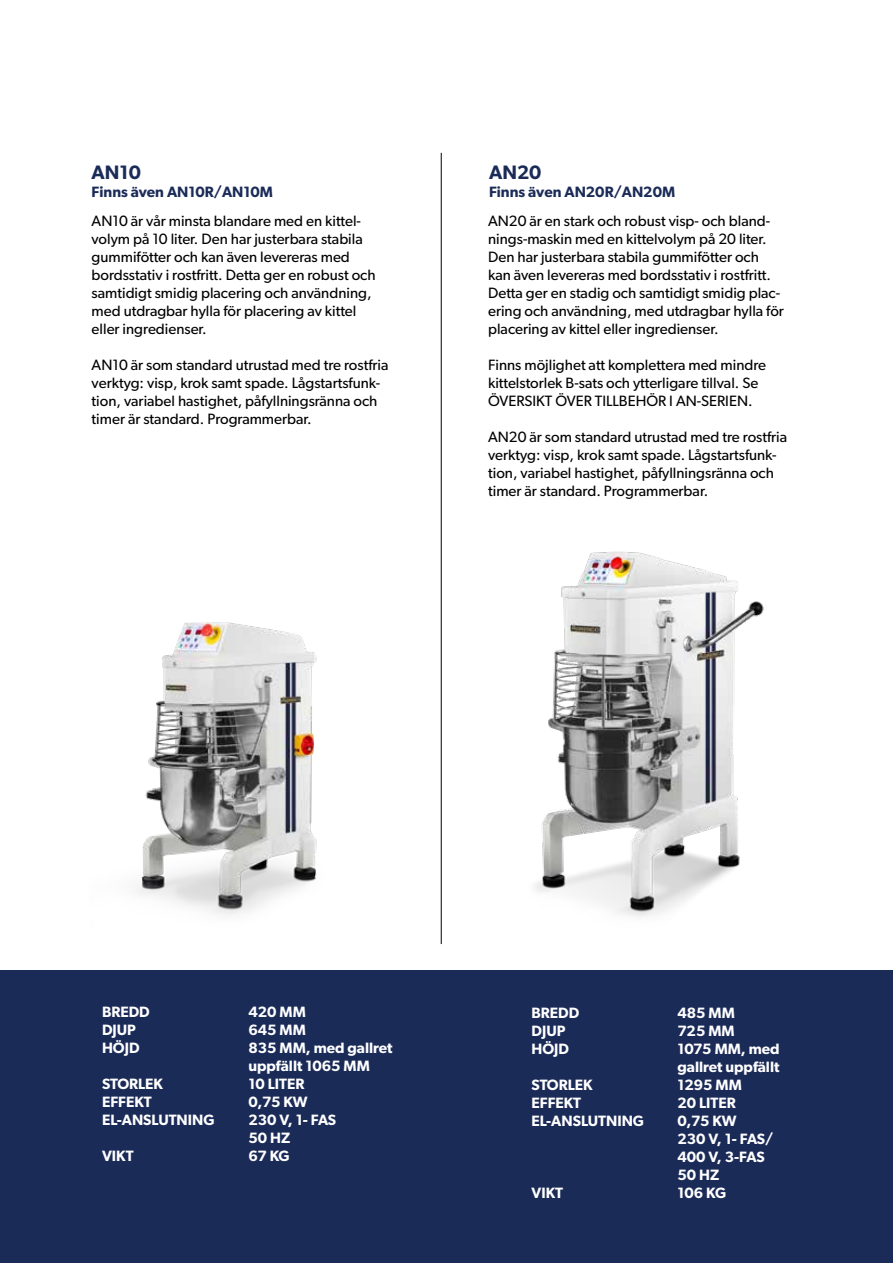
<style>
.page{position:relative;width:893px;height:1263px;background:#fff}
.page>*{position:absolute;margin:0;border:0;box-sizing:border-box;transform-origin:0 0}
.t1{font:600 19.5px "Gibson";color:#1b2b58}
.t2{font:15px/18px "Gibson";color:#000}
.t3{font:600 15px/18px "Gibson";color:#fff}
.t4{font:600 15px "Gibson";color:#1b2b58}
</style>
<div class="page">
<div style="left:0;top:971px;width:893px;height:292px;background:#1b2b58"></div>
<img style="left:136px;top:622px;width:181px;height:293px">
<img style="left:535px;top:551px;width:229px;height:366px">
<hr style="left:441px;top:153px;width:1px;height:791px;background:#000">
<h1 class="t1" style="left:92px;top:161px;width:51px">AN10</h1>
<p class="t4" style="left:92px;top:183px;width:183px">Finns även AN10R/AN10M</p>
<p class="t2" style="left:92px;top:212px;width:285px">AN10 är vår minsta blandare med en kittel&shy;volym på 10 liter. Den har justerbara stabila gummifötter och kan även levereras med bordsstativ i rostfritt. Detta ger en robust och samtidigt smidig placering och användning, med utdragbar hylla för placering av kittel eller ingredienser.</p>
<p class="t2" style="left:92px;top:356px;width:298px">AN10 är som standard utrustad med tre rostfria verktyg: visp, krok samt spade. Lågstartsfunk&shy;tion, variabel hastighet, påfyllningsränna och timer är standard. Programmerbar.</p>
<h1 class="t1" style="left:489px;top:161px;width:54px">AN20</h1>
<p class="t4" style="left:489px;top:183px;width:188px">Finns även AN20R/AN20M</p>
<p class="t2" style="left:488px;top:212px;width:297px">AN20 är en stark och robust visp- och bland&shy;nings-maskin med en kittelvolym på 20 liter.<br>Den har justerbara stabila gummifötter och kan även levereras med bordsstativ i rostfritt.<br>Detta ger en stadig och samtidigt smidig plac&shy;ering och användning, med utdragbar hylla för placering av kittel eller ingredienser.</p>
<p class="t2" style="left:488px;top:356px;width:279px">Finns möjlighet att komplettera med mindre kittelstorlek B-sats och ytterligare tillval. Se<br>ÖVERSIKT ÖVER TILLBEHÖR I AN-SERIEN.</p>
<p class="t2" style="left:488px;top:428px;width:301px">AN20 är som standard utrustad med tre rostfria verktyg: visp, krok samt spade. Lågstartsfunk&shy;tion, variabel hastighet, påfyllningsränna och timer är standard. Programmerbar.</p>
<p class="t3" style="left:102px;top:1003px;width:49px">BREDD<br>DJUP<br>HÖJD</p>
<p class="t3" style="left:102px;top:1075px;width:114px">STORLEK<br>EFFEKT<br>EL-ANSLUTNING</p>
<p class="t3" style="left:102px;top:1147px;width:33px">VIKT</p>
<p class="t3" style="left:248px;top:1003px;width:146px">420 MM<br>645 MM<br>835 MM, med gallret uppfällt 1065 MM<br>10 LITER<br>0,75 KW<br>230 V, 1- FAS<br>50 HZ<br>67 KG</p>
<p class="t3" style="left:531px;top:1003px;width:49px">BREDD<br>DJUP<br>HÖJD</p>
<p class="t3" style="left:531px;top:1075px;width:114px">STORLEK<br>EFFEKT<br>EL-ANSLUTNING</p>
<p class="t3" style="left:531px;top:1183px;width:33px">VIKT</p>
<p class="t3" style="left:677px;top:1003px;width:104px">485 MM<br>725 MM<br>1075 MM, med gallret uppfällt<br>1295 MM<br>20 LITER<br>0,75 KW<br>230 V, 1- FAS/<br>400 V, 3-FAS<br>50 HZ<br>106 KG</p>
</div>
